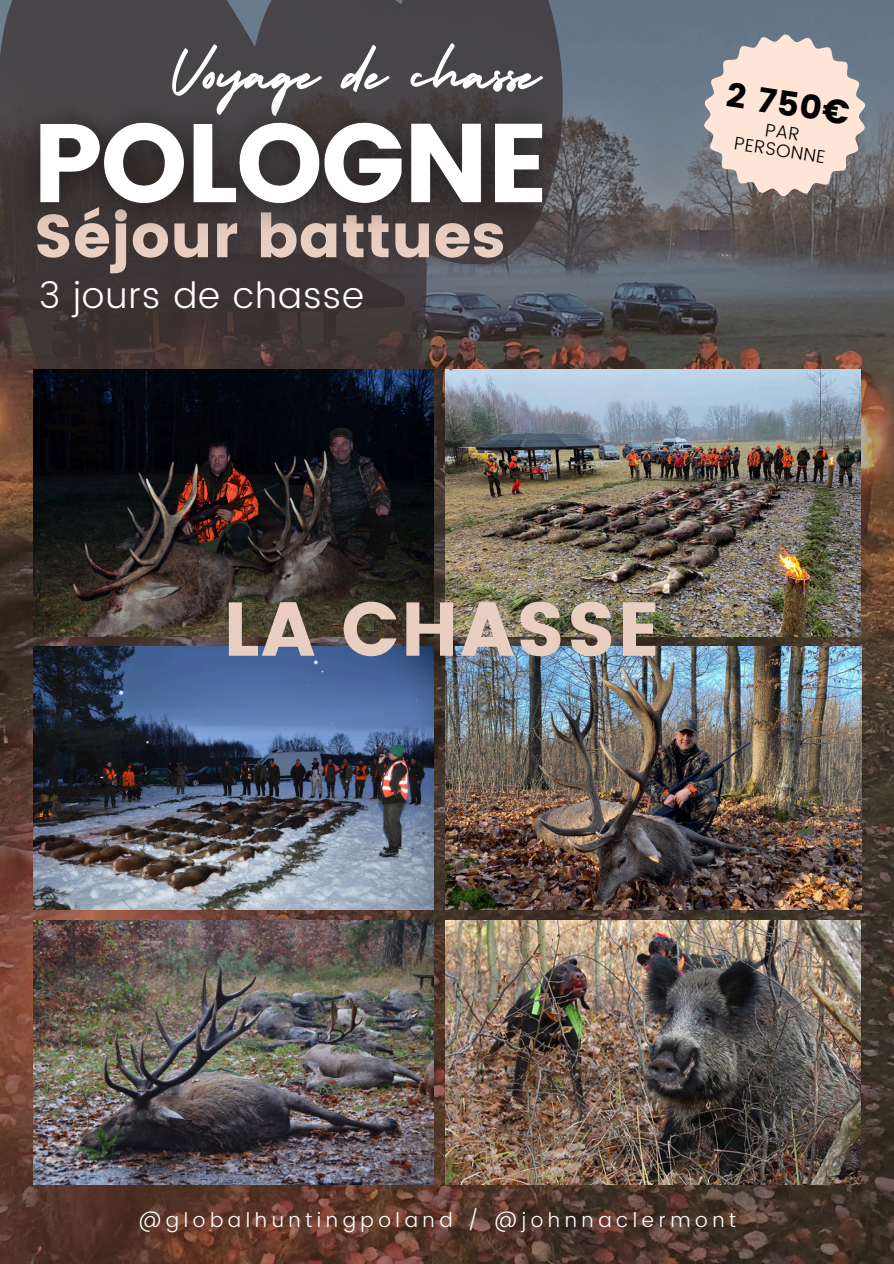
<style>
.page{position:relative;width:894px;height:1264px;background:#fff}
.page>*{position:absolute;margin:0;border:0;box-sizing:border-box;transform-origin:0 0}
.t1{font:75.9px "Poppins";letter-spacing:.02em;color:#e8cfc1}
.t2{font:70.05px "Holiday";color:#fff}
.t3{font:60.45px "Poppins";color:#e8cfc1}
.t4{font:300 36.15px "Poppins";letter-spacing:.025em;color:#fff}
.t5{font:33.9px "Poppins";color:#000}
.t6{font:300 20.1px "Poppins";letter-spacing:.23em;color:#fff}
.t7{font:300 18.3px/18.3px "Poppins";color:#000;text-align:center}
</style>
<div class="page">
<img style="left:0;top:0;width:893px;height:1263px">
<svg style="left:0;top:0;width:563px;height:467px;background:#474042"></svg>
<svg style="left:691px;top:23px;width:186px;height:184px;background:#bcb2af"></svg>
<img style="left:34px;top:370px;width:399px;height:266px">
<img style="left:34px;top:647px;width:399px;height:262px">
<img style="left:445px;top:647px;width:415px;height:262px">
<img style="left:445px;top:370px;width:415px;height:266px">
<img style="left:34px;top:920px;width:399px;height:264px">
<img style="left:445px;top:920px;width:415px;height:264px">
<img style="left:0;top:78px;width:592px;height:183px">
<p class="t2" style="left:170px;top:19px;width:372px">Voyage de chasse</p>
<p class="t3" style="left:34px;top:201px;width:473px">Séjour battues</p>
<h2 class="t4" style="left:39px;top:275px;width:326px">3 jours de chasse</h2>
<p class="t5" style="left:730px;top:75px;width:126px;rotate:9deg">2 750€</p>
<p class="t7" style="left:738px;top:116px;width:93px;rotate:9deg">PAR<br>PERSONNE</p>
<p class="t1" style="left:223px;top:585px;width:439px">LA CHASSE</p>
<p class="t6" style="left:139px;top:1208px;width:598px">@globalhuntingpoland / @johnnaclermont</p>
</div>
